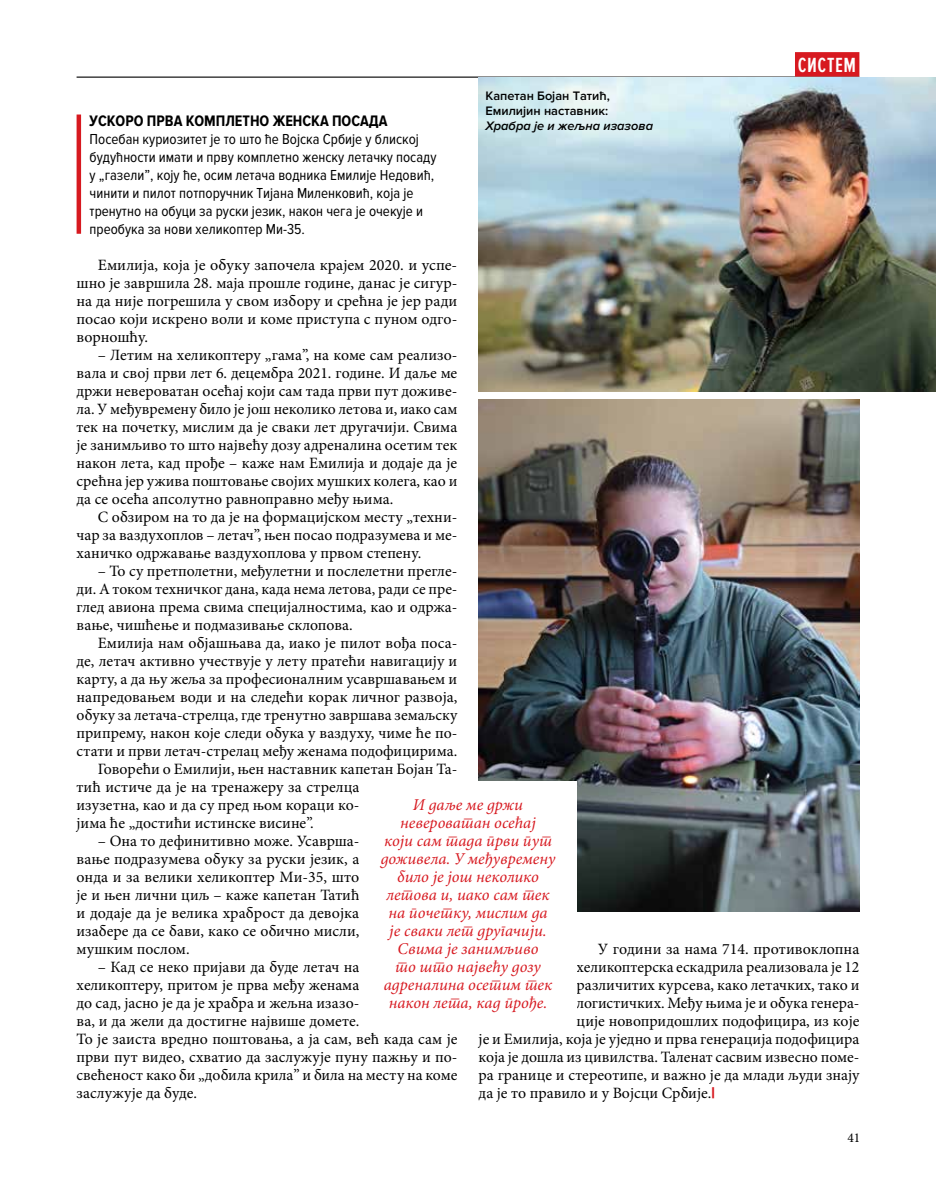
<style>
.page{position:relative;width:936px;height:1191px;background:#fff}
.page>*{position:absolute;margin:0;border:0;box-sizing:border-box;transform-origin:0 0}
.t1{font:600 21.3px "Proxima Nova Ex Cn";letter-spacing:.03em;color:#fff}
.t2{font:italic 16.5px/18px "Minion Pro";color:#d71920;text-align:center}
.t3{font:15.75px/18px "Minion Pro";color:#000;text-align:justify}
.t4{font:700 15.75px "Proxima Nova Cond";color:#000}
.t5{font:15px/18px "Proxima Nova Cond";color:#000}
.t6{font:13.5px "Minion Pro";color:#000}
.t7{font:600 12.75px/15px "Proxima Nova";color:#000}
.t8{font:italic 600 12.75px "Proxima Nova";color:#000}
.s1{font-family:"Proxima Nova";font-weight:900;color:#d71920}
</style>
<div class="page">
<hr style="left:77px;top:77px;width:782px;height:1px;background:#000">
<div style="left:795px;top:52px;width:64px;height:25px;background:#d71920"></div>
<img style="left:478px;top:78px;width:457px;height:313px">
<hr style="left:77px;top:114px;width:4px;height:120px;background:#d71920">
<img style="left:478px;top:399px;width:381px;height:512px">
<div style="left:359px;top:781px;width:217px;height:232px;background:#fff"></div>
<p class="t4" style="left:90px;top:112px;width:299px">УСКОРО ПРВА КОМПЛЕТНО ЖЕНСКА ПОСАДА</p>
<p class="t5" style="left:90px;top:130px;width:348px">Посебан куриозитет је то што ће Војска Србије у блиској будућности имати и прву комплетно женску летачку посаду у „газели”, коју ће, осим летача водника Емилије Недовић, чинити и пилот потпоручник Тијана Миленковић, која је тренутно на обуци за руски језик, након чега је очекује и преобука за нови хеликоптер Ми-35.</p>
<p class="t7" style="left:485px;top:89px;width:126px">Капетан Бојан Татић,<br>Емилијин наставник:</p>
<p class="t8" style="left:485px;top:119px;width:169px">Храбра је и жељна изазова</p>
<h1 class="t1" style="left:797px;top:53px;width:60px">СИСТЕМ</h1>
<p class="t3" style="left:77px;top:256px;width:382px;text-indent:21px">Емилија, која је обуку започела крајем 2020. и успе&shy;шно је завршила 28. маја прошле године, данас је сигур&shy;на да није погрешила у свом избору и срећна је јер ради посао који искрено воли и коме приступа с пуном одго&shy;ворношћу.</p>
<p class="t3" style="left:77px;top:346px;width:382px;text-indent:21px">– Летим на хеликоптеру „гама”, на коме сам реализо&shy;вала и свој први лет 6. децембра 2021. године. И даље ме држи невероватан осећај који сам тада први пут доживе&shy;ла. У међувремену било је још неколико летова и, иако сам тек на почетку, мислим да је сваки лет другачији. Свима је занимљиво то што највећу дозу адреналина осетим тек након лета, кад прође – каже нам Емилија и додаје да је срећна јер ужива поштовање својих мушких колега, као и да се осећа апсолутно равноправно међу њима.</p>
<p class="t3" style="left:77px;top:508px;width:382px;text-indent:21px">С обзиром на то да је на формацијском месту „техни&shy;чар за ваздухоплов – летач”, њен посао подразумева и ме&shy;ханичко одржавање ваздухоплова у првом степену.</p>
<p class="t3" style="left:77px;top:562px;width:382px;text-indent:21px">– То су претполетни, међулетни и послелетни прегле&shy;ди. А током техничког дана, када нема летова, ради се пре&shy;глед авиона према свима специјалностима, као и одржа&shy;вање, чишћење и подмазивање склопова.</p>
<p class="t3" style="left:98px;top:634px;width:361px">Емилија нам објашњава да, иако је пилот вођа поса-</p>
<p class="t3" style="left:77px;top:652px;width:382px">де, летач активно учествује у лету пратећи навигацију и</p>
<p class="t3" style="left:77px;top:670px;width:382px">карту, а да њу жеља за професионалним усавршавањем и</p>
<p class="t3" style="left:77px;top:688px;width:382px">напредовањем води и на следећи корак личног развоја,</p>
<p class="t3" style="left:77px;top:706px;width:382px">обуку за летача-стрелца, где тренутно завршава земаљску</p>
<p class="t3" style="left:77px;top:724px;width:382px">припрему, након које следи обука у ваздуху, чиме ће по-</p>
<p class="t3" style="left:77px;top:742px;width:382px">стати и први летач-стрелац међу женама подофицирима.</p>
<p class="t3" style="left:98px;top:760px;width:361px">Говорећи о Емилији, њен наставник капетан Бојан Та-</p>
<p class="t3" style="left:77px;top:778px;width:284px">тић истиче да је на тренажеру за стрелца</p>
<p class="t3" style="left:77px;top:796px;width:284px">изузетна, као и да су пред њом кораци ко-</p>
<p class="t3" style="left:77px;top:814px;width:239px">јима ће „достићи истинске висине”.</p>
<p class="t3" style="left:77px;top:832px;width:284px;text-indent:21px">– Она то дефинитивно може. Усаврша&shy;вање подразумева обуку за руски језик, а онда и за велики хеликоптер Ми-35, што је и њен лични циљ – каже капетан Татић и додаје да је велика храброст да девојка изабере да се бави, како се обично мисли, мушким послом.</p>
<p class="t3" style="left:77px;top:958px;width:382px;text-align:left;text-indent:21px">– Кад се неко пријави да буде летач на<br>хеликоптеру, притом је прва међу женама<br>до сад, јасно је да је храбра и жељна изазо-<br>ва, и да жели да достигне највише домете.<br>То је заиста вредно поштовања, а ја сам, већ када сам је први пут видео, схватио да заслужује пуну пажњу и по&shy;свећеност како би „добила крила” и била на месту на коме заслужује да буде.</p>
<p class="t2" style="left:380px;top:796px;width:176px">И даље ме држи невероватан осећај<br>који сам тада први пут доживела. У међувремену било је још неколико летова и, иако сам тек на почетку, мислим да<br>је сваки лет другачији.<br>Свима је занимљиво<br>то што највећу дозу адреналина осетим тек након лета, кад прође.</p>
<p class="t3" style="left:598px;top:940px;width:263px">У години за нама 714. противоклопна</p>
<p class="t3" style="left:576px;top:958px;width:284px">хеликоптерска ескадрила реализовала је 12</p>
<p class="t3" style="left:576px;top:976px;width:284px">различитих курсева, како летачких, тако и</p>
<p class="t3" style="left:576px;top:994px;width:284px">логистичких. Међу њима је и обука генера-</p>
<p class="t3" style="left:576px;top:1012px;width:284px">ције новопридошлих подофицира, из које</p>
<p class="t3" style="left:478px;top:1030px;width:382px">је и Емилија, која је уједно и прва генерација подофицира</p>
<p class="t3" style="left:478px;top:1048px;width:382px">која је дошла из цивилства. Таленат сасвим извесно поме-</p>
<p class="t3" style="left:478px;top:1066px;width:382px">ра границе и стереотипе, и важно је да млади људи знају</p>
<p class="t3" style="left:478px;top:1084px;width:238px">да је то правило и у Војсци Србије.<span class="s1">|</span></p>
<p class="t6" style="left:847px;top:1128px;width:14px">41</p>
</div>
